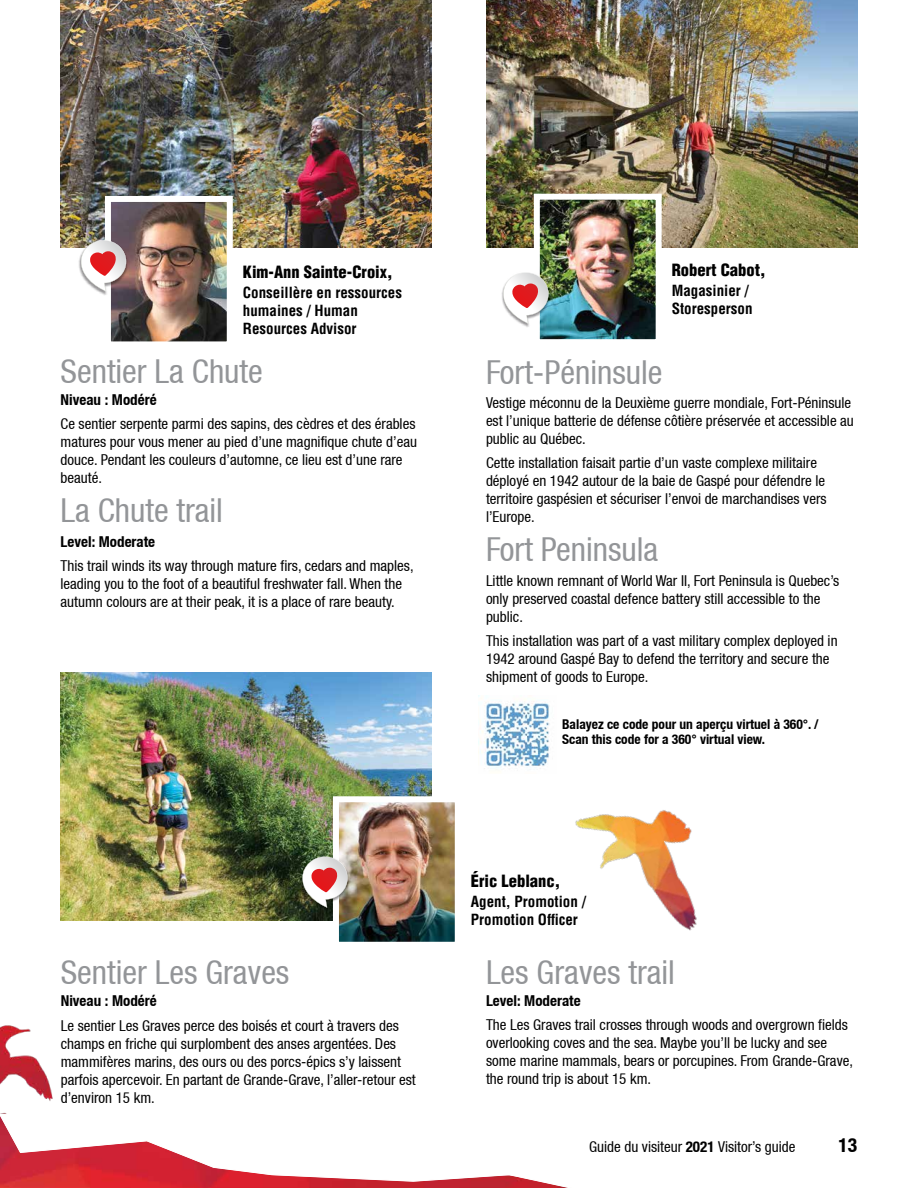
<style>
.page{position:relative;width:918px;height:1188px;background:#fff}
.page>*{position:absolute;margin:0;border:0;box-sizing:border-box;transform-origin:0 0}
.t1{font:33px "Helvetica Neue Condensed";color:#939598}
.t2{font:700 condensed 19.5px "Helvetica Neue";color:#000}
.t3{font:900 condensed 16.5px "Helvetica LT Std";color:#000}
.t4{font:15px/18px "Helvetica Neue Condensed";color:#000}
.t5{font:700 condensed 15px/18px "Helvetica LT Std";color:#000}
.t6{font:700 condensed 15px "Helvetica Neue";color:#000}
.t7{font:700 condensed 13.5px/15px "Helvetica Neue";color:#000}
.s1{font-family:"Helvetica Neue";font-weight:700;font-stretch:condensed}
</style>
<div class="page">
<img style="left:0;top:883px;width:333px;height:231px">
<img style="left:61px;top:0;width:371px;height:248px">
<img style="left:112px;top:203px;width:114px;height:137px">
<div style="left:105px;top:196px;width:128px;height:151px;border:6px solid #fff"></div>
<img style="left:61px;top:673px;width:371px;height:247px">
<img style="left:340px;top:803px;width:114px;height:138px">
<div style="left:333px;top:796px;width:128px;height:152px;border:6px solid #fff"></div>
<img style="left:486px;top:0;width:371px;height:248px">
<img style="left:541px;top:201px;width:114px;height:137px">
<div style="left:534px;top:194px;width:128px;height:151px;border:6px solid #fff"></div>
<img style="left:478px;top:696px;width:72px;height:73px">
<img style="left:575px;top:810px;width:122px;height:121px">
<img style="left:501px;top:271px;width:50px;height:57px">
<svg style="left:503px;top:272px;width:46px;height:52px"></svg>
<img style="left:299px;top:856px;width:51px;height:57px">
<svg style="left:302px;top:857px;width:46px;height:51px"></svg>
<img style="left:78px;top:239px;width:51px;height:57px">
<svg style="left:81px;top:240px;width:45px;height:51px"></svg>
<svg style="left:0;top:1116px;width:568px;height:72px"></svg>
<p class="t3" style="left:243px;top:262px;width:151px">Kim-Ann Sainte-Croix,</p>
<p class="t5" style="left:243px;top:283px;width:161px">Conseillère en ressources humaines / Human<br>Resources Advisor</p>
<h1 class="t1" style="left:61px;top:353px;width:204px">Sentier La Chute</h1>
<p class="t6" style="left:61px;top:391px;width:98px">Niveau : Modéré</p>
<p class="t4" style="left:61px;top:415px;width:358px">Ce sentier serpente parmi des sapins, des cèdres et des érables matures pour vous mener au pied d’une magnifique chute d’eau douce. Pendant les couleurs d’automne, ce lieu est d’une rare beauté.</p>
<h1 class="t1" style="left:61px;top:491px;width:164px">La Chute trail</h1>
<p class="t6" style="left:61px;top:533px;width:96px">Level: Moderate</p>
<p class="t4" style="left:61px;top:557px;width:355px">This trail winds its way through mature firs, cedars and maples, leading you to the foot of a beautiful freshwater fall. When the autumn colours are at their peak, it is a place of rare beauty.</p>
<h1 class="t1" style="left:61px;top:954px;width:230px">Sentier Les Graves</h1>
<p class="t6" style="left:61px;top:992px;width:98px">Niveau : Modéré</p>
<p class="t4" style="left:61px;top:1016px;width:356px">Le sentier Les Graves perce des boisés et court à travers des champs en friche qui surplombent des anses argentées. Des mammifères marins, des ours ou des porcs-épics s’y laissent parfois apercevoir. En partant de Grande-Grave, l’aller-retour est d’environ 15 km.</p>
<p class="t3" style="left:672px;top:260px;width:95px">Robert Cabot,</p>
<p class="t5" style="left:672px;top:281px;width:82px">Magasinier /<br>Storesperson</p>
<h1 class="t1" style="left:486px;top:353px;width:178px">Fort-Péninsule</h1>
<p class="t4" style="left:486px;top:394px;width:369px">Vestige méconnu de la Deuxième guerre mondiale, Fort-Péninsule est l’unique batterie de défense côtière préservée et accessible au public au Québec.</p>
<p class="t4" style="left:486px;top:454px;width:342px">Cette installation faisait partie d’un vaste complexe militaire déployé en 1942 autour de la baie de Gaspé pour défendre le territoire gaspésien et sécuriser l’envoi de marchandises vers l’Europe.</p>
<h1 class="t1" style="left:486px;top:531px;width:174px">Fort Peninsula</h1>
<p class="t4" style="left:486px;top:572px;width:355px">Little known remnant of World War II, Fort Peninsula is Quebec’s only preserved coastal defence battery still accessible to the public.</p>
<p class="t4" style="left:486px;top:632px;width:353px">This installation was part of a vast military complex deployed in<br>1942 around Gaspé Bay to defend the territory and secure the shipment of goods to Europe.</p>
<p class="t7" style="left:562px;top:717px;width:258px">Balayez ce code pour un aperçu virtuel à 360°. /<br>Scan this code for a 360° virtual view.</p>
<p class="t3" style="left:471px;top:871px;width:91px">Éric Leblanc,</p>
<p class="t5" style="left:471px;top:892px;width:117px">Agent, Promotion /<br>Promotion Officer</p>
<h1 class="t1" style="left:486px;top:954px;width:190px">Les Graves trail</h1>
<p class="t6" style="left:486px;top:992px;width:96px">Level: Moderate</p>
<p class="t4" style="left:486px;top:1016px;width:369px">The Les Graves trail crosses through woods and overgrown fields overlooking coves and the sea. Maybe you’ll be lucky and see some marine mammals, bears or porcupines. From Grande-Grave, the round trip is about 15 km.</p>
<p class="t4" style="left:589px;top:1137px;width:208px">Guide du visiteur <span class="s1">2021</span> Visitor’s guide</p>
<h2 class="t2" style="left:839px;top:1133px;width:20px">13</h2>
</div>
